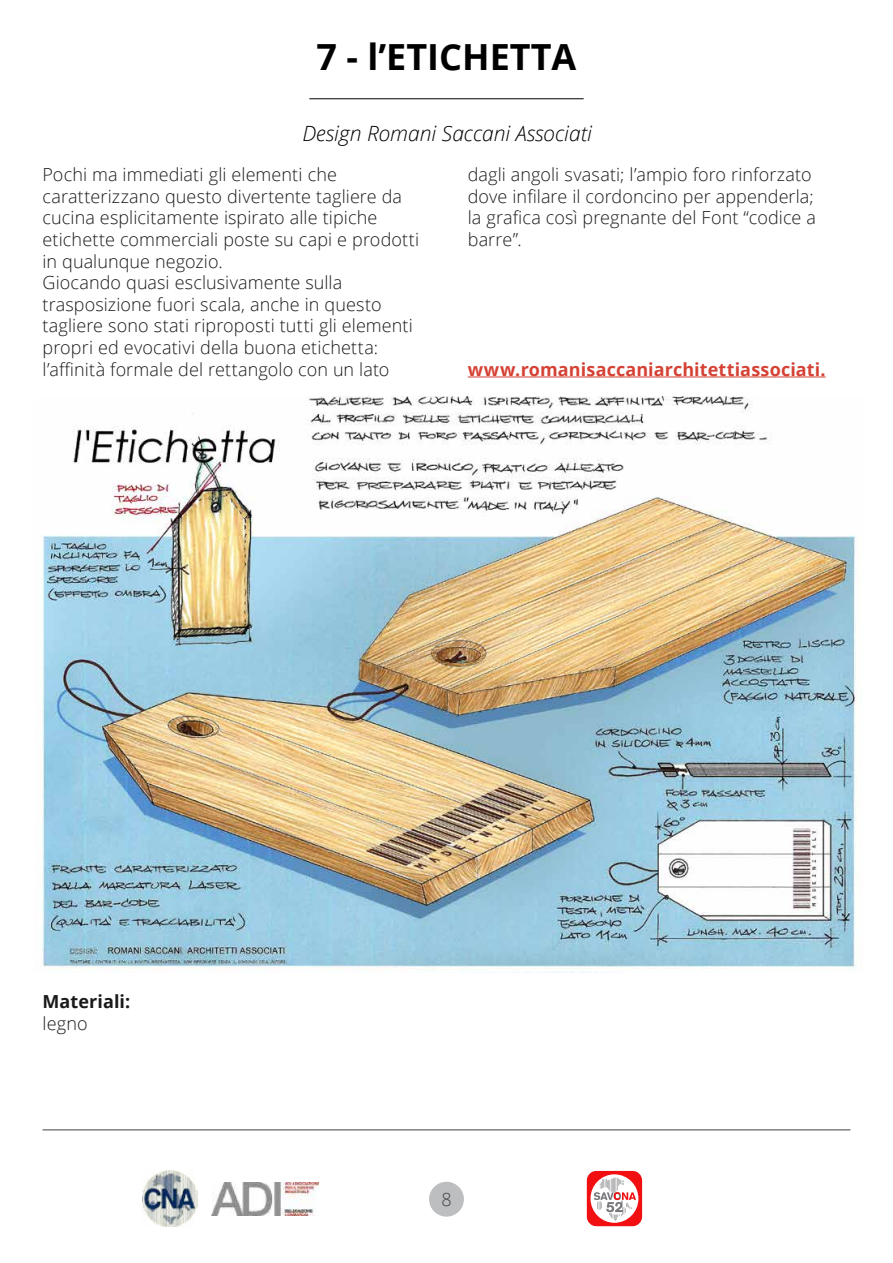
<style>
.page{position:relative;width:893px;height:1263px;background:#fff}
.page>*{position:absolute;margin:0;border:0;box-sizing:border-box;transform-origin:0 0}
.t1{font:700 36px "Open Sans";color:#000}
.t2{font:italic 300 21px "Open Sans";color:#000}
.t3{font:300 18px/21.6px "Open Sans";letter-spacing:.005em;color:#1a1a1a}
.t4{font:700 18px "Open Sans";letter-spacing:.005em;color:#d54134}
.t5{font:700 18px "Open Sans";letter-spacing:.005em;color:#1a1a1a}
.t6{font:300 18px "Open Sans";color:#414042}
</style>
<div class="page">
<div style="left:429px;top:1182px;width:35px;height:34px;background:#bcbec0;border-radius:50%"></div>
<hr style="left:43px;top:1129px;width:807px;height:1px;background:#414042">
<div style="left:587px;top:1171px;width:55px;height:55px;background:#f20f12;border-radius:10px"></div>
<svg style="left:590px;top:1174px;width:48px;height:49px"></svg>
<svg style="left:594px;top:1177px;width:42px;height:44px"></svg>
<img style="left:142px;top:1171px;width:56px;height:55px">
<img style="left:211px;top:1182px;width:107px;height:34px">
<hr style="left:468px;top:376px;width:358px;height:1px;background:#d54134">
<hr style="left:309px;top:98px;width:275px;height:1px;background:#000">
<img style="left:42px;top:396px;width:815px;height:576px">
<h1 class="t1" style="left:317px;top:32px;width:261px">7 - l’ETICHETTA</h1>
<p class="t2" style="left:302px;top:119px;width:291px">Design Romani Saccani Associati</p>
<p class="t3" style="left:43px;top:163px;width:378px">Pochi ma immediati gli elementi che caratterizzano questo divertente tagliere da cucina esplicitamente ispirato alle tipiche etichette commerciali poste su capi e prodotti in qualunque negozio.<br>Giocando quasi esclusivamente sulla trasposizione fuori scala, anche in questo tagliere sono stati riproposti tutti gli elementi propri ed evocativi della buona etichetta: l’affinità formale del rettangolo con un lato</p>
<p class="t3" style="left:468px;top:163px;width:350px">dagli angoli svasati; l’ampio foro rinforzato dove infilare il cordoncino per appenderla; la grafica così pregnante del Font “codice a barre”.</p>
<p class="t4" style="left:468px;top:356px;width:359px">www.romanisaccaniarchitettiassociati.</p>
<p class="t5" style="left:43px;top:989px;width:89px">Materiali:</p>
<p class="t3" style="left:43px;top:1012px;width:47px">legno</p>
<p class="t6" style="left:441px;top:1187px;width:12px">8</p>
</div>
